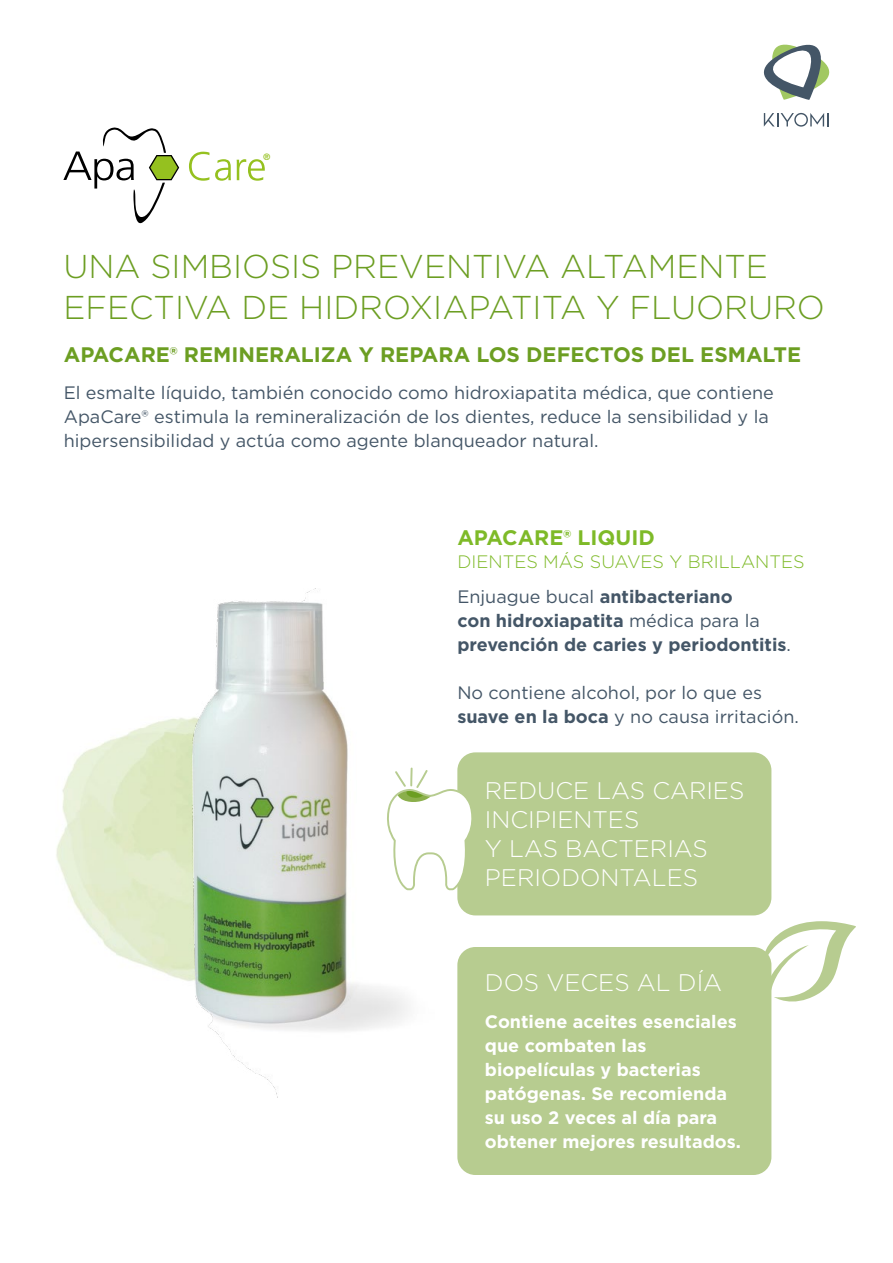
<style>
.page{position:relative;width:893px;height:1263px;background:#fff}
.page>*{position:absolute;margin:0;border:0;box-sizing:border-box;transform-origin:0 0}
.t1{font:300 33px/40.5px "Gotham";color:#6c9e22}
.t2{font:300 24px/28.8px "Gotham";color:#fff}
.t3{font:700 21px "Gotham";color:#6c9e22}
.t4{font:700 21px "Gotham";color:#7eba28}
.t5{font:18px/24px "Gotham";color:#445667}
.t6{font:700 18px/24px "Gotham";color:#fff}
.t7{font:700 18px/24px "Gotham";color:#445667}
.t8{font:300 18px/35.2px "Gotham";color:#7eba28}
.t9{font:700 condensed 9.15px "Frutiger";color:#95c11f}
.s1{font-weight:400;color:#445667}
.s2{font-weight:700;color:#445667}
.s3{font-weight:400}
.s4{font-weight:700}
</style>
<div class="page">
<img style="left:56px;top:718px;width:123px;height:260px">
<img style="left:179px;top:589px;width:229px;height:508px">
<svg style="left:763px;top:44px;width:67px;height:56px"></svg>
<svg style="left:764px;top:113px;width:65px;height:14px"></svg>
<div style="left:457px;top:752px;width:314px;height:163px;background:#b7cc90;border-radius:18px"></div>
<svg style="left:383px;top:766px;width:89px;height:126px"></svg>
<div style="left:457px;top:947px;width:314px;height:228px;background:#b7cc90;border-radius:18px"></div>
<svg style="left:760px;top:921px;width:96px;height:87px"></svg>
<svg style="left:189px;top:152px;width:76px;height:29px"></svg>
<svg style="left:63px;top:128px;width:116px;height:95px"></svg>
<p class="t9" style="left:263px;top:152px;width:9px">®</p>
<h1 class="t1" style="left:63px;top:245px;width:763px">UNA SIMBIOSIS PREVENTIVA ALTAMENTE<br>EFECTIVA DE HIDROXIAPATITA Y FLUORURO</h1>
<p class="t3" style="left:64px;top:341px;width:739px">APACARE® REMINERALIZA Y REPARA LOS DEFECTOS DEL ESMALTE</p>
<p class="t5" style="left:64px;top:380px;width:711px">El esmalte líquido, también conocido como hidroxiapatita médica, que contiene<br>ApaCare® estimula la remineralización de los dientes, reduce la sensibilidad y la hipersensibilidad y actúa como agente blanqueador natural.</p>
<p class="t4" style="left:457px;top:524px;width:199px">APACARE® LIQUID</p>
<p class="t8" style="left:457px;top:543px;width:349px">DIENTES MÁS SUAVES Y BRILLANTES<br><span class="s1">Enjuague bucal</span> <span class="s2">antibacteriano</span></p>
<p class="t7" style="left:457px;top:609px;width:335px">con hidroxiapatita <span class="s3">médica para la </span>prevención de caries y periodontitis<span class="s3">.</span></p>
<p class="t5" style="left:457px;top:680px;width:343px">No contiene alcohol, por lo que es <span class="s4">suave en la boca</span> y no causa irritación.</p>
<h2 class="t2" style="left:485px;top:776px;width:261px">REDUCE LAS CARIES<br>INCIPIENTES<br>Y LAS BACTERIAS<br>PERIODONTALES</h2>
<h2 class="t2" style="left:485px;top:967px;width:239px">DOS VECES AL DÍA</h2>
<p class="t6" style="left:485px;top:1009px;width:258px">Contiene aceites esenciales que combaten las biopelículas y bacterias patógenas. Se recomienda su uso 2 veces al día para obtener mejores resultados.</p>
</div>
